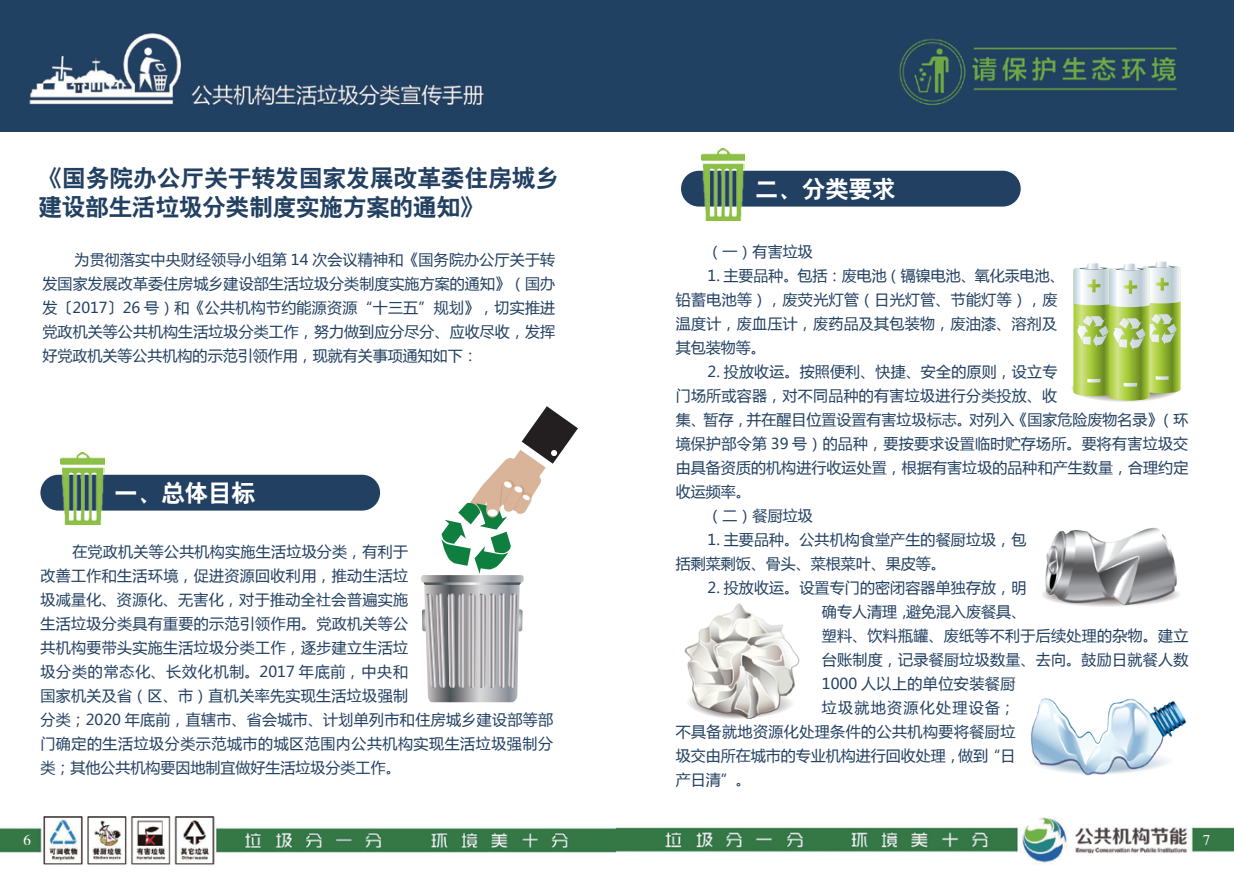
<style>
.page{position:relative;width:1234px;height:893px;background:#fff}
.page>*{position:absolute;margin:0;border:0;box-sizing:border-box;transform-origin:0 0}
.t1{font:24px/28.8px "H Yb 2 gj";letter-spacing:-.015em;color:#224061}
.t2{font:24px "H Yb 2 gj";letter-spacing:-.025em;color:#fff}
.t3{font:15px/24px "Microsoft Ya Hei";letter-spacing:.02em;color:#224061}
.t4{font:15px "Microsoft Ya Hei";color:#224061}
.t5{font:15px "Microsoft Ya Hei";letter-spacing:.09em;color:#224061}
.t6{font:15px "FZSSK GBK1 0";color:#fff}
</style>
<div class="page">
<div style="left:40px;top:475px;width:340px;height:36px;background:#224061;border-radius:18px"></div>
<img style="left:60px;top:453px;width:44px;height:71px">
<svg style="left:421px;top:406px;width:157px;height:296px"></svg>
<img style="left:0;top:816px;width:1233px;height:49px">
<img style="left:0;top:0;width:1233px;height:132px">
<div style="left:681px;top:171px;width:339px;height:36px;background:#224061;border-radius:18px"></div>
<img style="left:701px;top:149px;width:43px;height:71px">
<svg style="left:1073px;top:261px;width:107px;height:140px"></svg>
<img style="left:1042px;top:527px;width:138px;height:80px">
<img style="left:684px;top:603px;width:116px;height:116px">
<img style="left:1031px;top:698px;width:155px;height:78px">
<img style="left:617px;top:816px;width:1px;height:77px">
<h1 class="t1" style="left:38px;top:163px;width:522px">《国务院办公厅关于转发国家发展改革委住房城乡建设部生活垃圾分类制度实施方案的通知》</h1>
<p class="t3" style="left:43px;top:247px;width:514px;text-align:justify;text-indent:32px">为贯彻落实中央财经领导小组第 14 次会议精神和《国务院办公厅关于转发国家发展改革委住房城乡建设部生活垃圾分类制度实施方案的通知》（国办发〔2017〕26 号）和《公共机构节约能源资源“十三五”规划》，切实推进党政机关等公共机构生活垃圾分类工作，努力做到应分尽分、应收尽收，发挥好党政机关等公共机构的示范引领作用，现就有关事项通知如下：</p>
<h1 class="t2" style="left:114px;top:481px;width:142px">一、总体目标</h1>
<p class="t3" style="left:40px;top:539px;width:514px;text-indent:32px">在党政机关等公共机构实施生活垃圾分类，有利于<br>改善工作和生活环境，促进资源回收利用，推动生活垃<br>圾减量化、资源化、无害化，对于推动全社会普遍实施<br>生活垃圾分类具有重要的示范引领作用。党政机关等公<br>共机构要带头实施生活垃圾分类工作，逐步建立生活垃<br>圾分类的常态化、长效化机制。2017 年底前，中央和<br>国家机关及省（区、市）直机关率先实现生活垃圾强制<br>分类；2020 年底前，直辖市、省会城市、计划单列市和住房城乡建设部等部门确定的生活垃圾分类示范城市的城区范围内公共机构实现生活垃圾强制分类；其他公共机构要因地制宜做好生活垃圾分类工作。</p>
<p class="t6" style="left:23px;top:832px;width:9px">6</p>
<h1 class="t2" style="left:754px;top:177px;width:142px">二、分类要求</h1>
<p class="t3" style="left:707px;top:239px;width:107px">（一）有害垃圾</p>
<p class="t3" style="left:675px;top:263px;width:390px;text-indent:32px">1. 主要品种。包括：废电池（镉镍电池、氧化汞电池、铅蓄电池等），废荧光灯管（日光灯管、节能灯等），废温度计，废血压计，废药品及其包装物，废油漆、溶剂及其包装物等。</p>
<p class="t3" style="left:707px;top:359px;width:351px">2. 投放收运。按照便利、快捷、安全的原则，设立专</p>
<p class="t3" style="left:675px;top:383px;width:383px">门场所或容器，对不同品种的有害垃圾进行分类投放、收</p>
<p class="t4" style="left:675px;top:409px;width:514px">集、暂存，并在醒目位置设置有害垃圾标志。对列入《国家危险废物名录》（环</p>
<p class="t3" style="left:675px;top:431px;width:514px">境保护部令第 39 号）的品种，要按要求设置临时贮存场所。要将有害垃圾交</p>
<p class="t3" style="left:675px;top:455px;width:514px">由具备资质的机构进行收运处置，根据有害垃圾的品种和产生数量，合理约定</p>
<p class="t3" style="left:675px;top:479px;width:76px">收运频率。</p>
<p class="t3" style="left:707px;top:503px;width:107px">（二）餐厨垃圾</p>
<p class="t3" style="left:675px;top:527px;width:352px;text-indent:32px">1. 主要品种。公共机构食堂产生的餐厨垃圾，包括剩菜剩饭、骨头、菜根菜叶、果皮等。</p>
<p class="t3" style="left:707px;top:575px;width:320px">2. 投放收运。设置专门的密闭容器单独存放，明</p>
<p class="t4" style="left:821px;top:601px;width:206px">确专人清理，避免混入废餐具、</p>
<p class="t3" style="left:821px;top:623px;width:368px">塑料、饮料瓶罐、废纸等不利于后续处理的杂物。建立</p>
<p class="t3" style="left:821px;top:647px;width:368px">台账制度，记录餐厨垃圾数量、去向。鼓励日就餐人数</p>
<p class="t3" style="left:821px;top:671px;width:195px">1000 人以上的单位安装餐厨</p>
<p class="t5" style="left:821px;top:697px;width:195px">垃圾就地资源化处理设备；</p>
<p class="t3" style="left:675px;top:719px;width:341px">不具备就地资源化处理条件的公共机构要将餐厨垃</p>
<p class="t4" style="left:675px;top:745px;width:341px">圾交由所在城市的专业机构进行回收处理，做到“日</p>
<p class="t3" style="left:675px;top:767px;width:76px">产日清”。</p>
<p class="t6" style="left:1202px;top:832px;width:9px">7</p>
</div>
